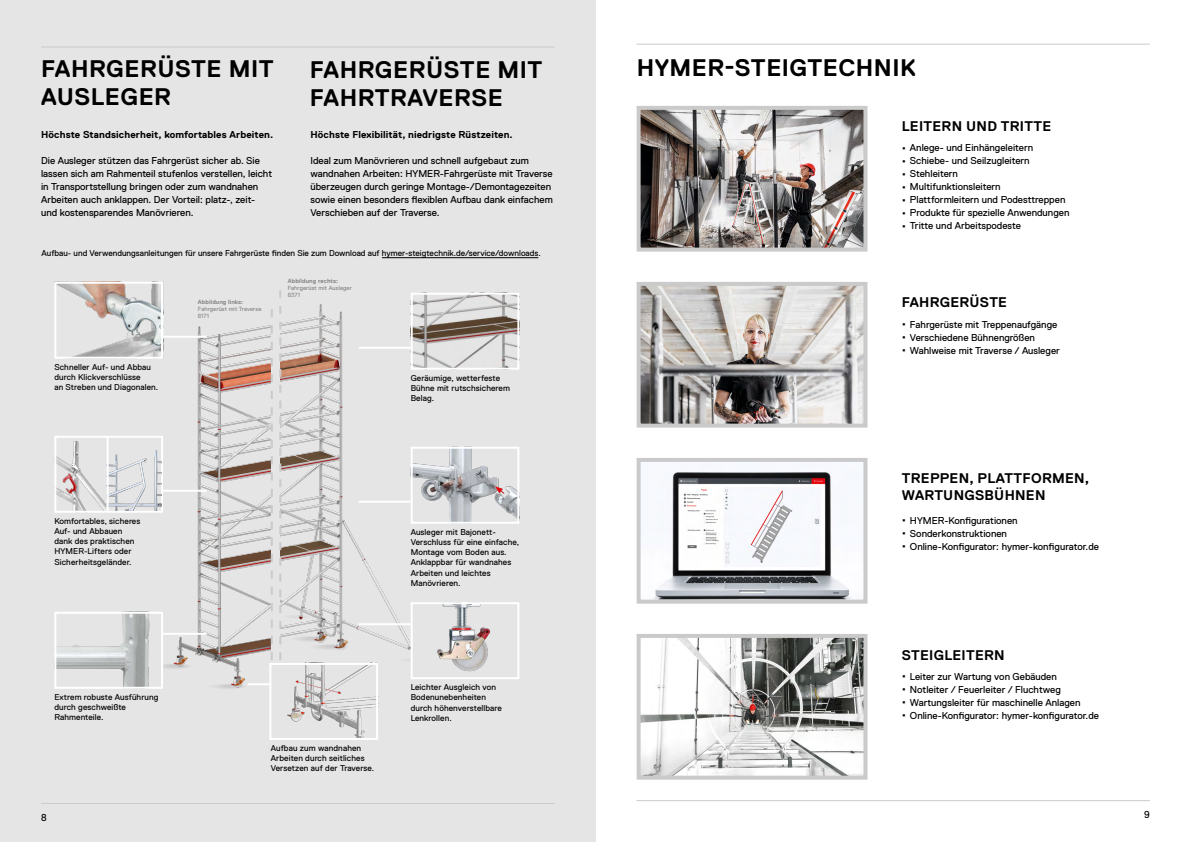
<style>
.page{position:relative;width:1191px;height:842px;background:#fff}
.page>*{position:absolute;margin:0;border:0;box-sizing:border-box;transform-origin:0 0}
.t1{font:700 24px/28px "Replica Pro";letter-spacing:.02em;color:#000}
.t2{font:700 14px/16.8px "Replica Pro";letter-spacing:.02em;color:#000}
.t3{font:10px/13px "Replica Pro";color:#000}
.t4{font:700 10px "Replica Pro";letter-spacing:.01em;color:#000}
.t5{font:8.5px/10.2px "Replica Pro";letter-spacing:.01em;color:#000}
.t6{font:6px/7.2px "Replica Pro";letter-spacing:.01em;color:#878787}
.t7{font:700 6px "Replica Pro";letter-spacing:.01em;color:#878787}
.s1{font-size:18px}
</style>
<div class="page">
<hr style="left:636px;top:800px;width:513px;height:1px;background:#cacaca">
<hr style="left:636px;top:44px;width:513px;height:1px;background:#cacaca">
<div style="left:0;top:0;width:595px;height:842px;background:#e5e5e5"></div>
<img style="left:173px;top:325px;width:98px;height:360px">
<svg style="left:206px;top:684px;width:42px;height:6px"></svg>
<svg style="left:151px;top:664px;width:42px;height:6px"></svg>
<hr style="left:248px;top:683px;width:22px;height:2px;background:#fff">
<hr style="left:41px;top:803px;width:513px;height:1px;background:#cacaca">
<hr style="left:41px;top:47px;width:513px;height:1px;background:#cacaca">
<img style="left:281px;top:303px;width:130px;height:394px">
<img style="left:58px;top:285px;width:102px;height:71px">
<div style="left:54px;top:282px;width:109px;height:77px;border:2px solid #fff"></div>
<img style="left:414px;top:450px;width:102px;height:71px">
<div style="left:411px;top:447px;width:108px;height:77px;border:2px solid #fff"></div>
<img style="left:57px;top:441px;width:49px;height:69px">
<div style="left:54px;top:436px;width:109px;height:77px;border:2px solid #fff"></div>
<img style="left:414px;top:296px;width:102px;height:71px">
<div style="left:411px;top:293px;width:108px;height:77px;border:2px solid #fff"></div>
<svg style="left:308px;top:644px;width:42px;height:6px"></svg>
<svg style="left:280px;top:615px;width:30px;height:4px"></svg>
<hr style="left:397px;top:658px;width:30px;height:4px;background:#e5e5e5;border-radius:50%">
<svg style="left:288px;top:636px;width:42px;height:6px"></svg>
<hr style="left:163px;top:336px;width:44px;height:2px;background:#fff">
<hr style="left:163px;top:633px;width:44px;height:2px;background:#fff">
<hr style="left:359px;top:347px;width:52px;height:2px;background:#fff">
<hr style="left:359px;top:501px;width:52px;height:2px;background:#fff">
<hr style="left:163px;top:490px;width:44px;height:2px;background:#fff">
<hr style="left:359px;top:623px;width:52px;height:2px;background:#fff">
<img style="left:437px;top:605px;width:53px;height:67px">
<div style="left:411px;top:602px;width:108px;height:77px;border:2px solid #fff"></div>
<img style="left:57px;top:615px;width:103px;height:71px">
<div style="left:54px;top:612px;width:109px;height:77px;border:2px solid #fff"></div>
<img style="left:109px;top:445px;width:52px;height:66px">
<hr style="left:107px;top:437px;width:2px;height:75px;background:#fff">
<img style="left:281px;top:666px;width:94px;height:71px">
<div style="left:269px;top:663px;width:109px;height:77px;border:2px solid #fff"></div>
<svg style="left:271px;top:309px;width:2px;height:351px"></svg>
<svg style="left:279px;top:290px;width:2px;height:370px"></svg>
<img style="left:641px;top:111px;width:221px;height:136px">
<div style="left:636px;top:106px;width:231px;height:146px;border:4px solid #cacaca"></div>
<img style="left:641px;top:287px;width:221px;height:136px">
<div style="left:636px;top:282px;width:231px;height:146px;border:4px solid #cacaca"></div>
<img style="left:641px;top:639px;width:221px;height:136px">
<div style="left:636px;top:634px;width:231px;height:146px;border:4px solid #cacaca"></div>
<img style="left:653px;top:471px;width:199px;height:128px">
<div style="left:636px;top:458px;width:231px;height:146px;border:4px solid #cacaca"></div>
<hr style="left:382px;top:257px;width:156px;height:1px;background:#000">
<h1 class="t1" style="left:41px;top:55px;width:234px">FAHRGERÜSTE MIT<br>AUSLEGER</h1>
<p class="t4" style="left:41px;top:129px;width:234px">Höchste Standsicherheit, komfortables Arbeiten.</p>
<p class="t3" style="left:41px;top:154px;width:232px">Die Ausleger stützen das Fahrgerüst sicher ab. Sie lassen sich am Rahmenteil stufenlos verstellen, leicht in Transportstellung bringen oder zum wandnahen Arbeiten auch anklappen. Der Vorteil: platz-, zeit&shy;und kostensparendes Manövrieren.</p>
<h1 class="t1" style="left:310px;top:55px;width:234px">FAHRGERÜSTE MIT<br>FAHRTRAVERSE</h1>
<p class="t4" style="left:310px;top:129px;width:204px">Höchste Flexibilität, niedrigste Rüstzeiten.</p>
<p class="t3" style="left:310px;top:154px;width:244px">Ideal zum Manövrieren und schnell aufgebaut zum wandnahen Arbeiten: HYMER-Fahrgerüste mit Traverse überzeugen durch geringe Montage-/Demontagezeiten sowie einen besonders flexiblen Aufbau dank einfachem Verschieben auf der Traverse.</p>
<p class="t5" style="left:42px;top:248px;width:500px">Aufbau- und Verwendungsanleitungen für unsere Fahrgerüste finden Sie zum Download auf hymer-steigtechnik.de/service/downloads.</p>
<p class="t5" style="left:54px;top:362px;width:105px">Schneller Auf- und Abbau durch Klickverschlüsse<br>an Streben und Diagonalen.</p>
<p class="t7" style="left:198px;top:298px;width:47px">Abbildung links:</p>
<p class="t6" style="left:198px;top:305px;width:65px">Fahrgerüst mit Traverse<br>8171</p>
<p class="t7" style="left:288px;top:278px;width:52px">Abbildung rechts:</p>
<p class="t6" style="left:288px;top:285px;width:66px">Fahrgerüst mit Ausleger<br>8371</p>
<p class="t5" style="left:411px;top:373px;width:101px">Geräumige, wetterfeste<br>Bühne mit rutschsicherem<br>Belag.</p>
<p class="t5" style="left:54px;top:516px;width:88px">Komfortables, sicheres<br>Auf- und Abbauen dank des praktischen<br>HYMER-Lifters oder<br>Sicherheitsgeländer.</p>
<p class="t5" style="left:54px;top:692px;width:106px">Extrem robuste Ausführung durch geschweißte<br>Rahmenteile.</p>
<p class="t5" style="left:411px;top:527px;width:110px">Ausleger mit Bajonett-<br>Verschluss für eine einfache,<br>Montage vom Boden aus.<br>Anklappbar für wandnahes<br>Arbeiten und leichtes<br>Manövrieren.</p>
<p class="t5" style="left:271px;top:743px;width:105px">Aufbau zum wandnahen<br>Arbeiten durch seitliches<br>Versetzen auf der Traverse.</p>
<p class="t5" style="left:411px;top:682px;width:93px">Leichter Ausgleich von<br>Bodenunebenheiten durch höhenverstellbare<br>Lenkrollen.</p>
<h1 class="t1" style="left:636px;top:54px;width:280px">HYMER-STEIGTECHNIK</h1>
<h2 class="t2" style="left:901px;top:118px;width:151px">LEITERN UND TRITTE</h2>
<p class="t3" style="left:901px;top:141px;width:169px"><span class="s1">·</span> Anlege- und Einhängeleitern<br><span class="s1">·</span> Schiebe- und Seilzugleitern<br><span class="s1">·</span> Stehleitern<br><span class="s1">·</span> Multifunktionsleitern<br><span class="s1">·</span> Plattformleitern und Podesttreppen <span class="s1">·</span> Produkte für spezielle Anwendungen <span class="s1">·</span> Tritte und Arbeitspodeste</p>
<h2 class="t2" style="left:901px;top:294px;width:107px">FAHRGERÜSTE</h2>
<p class="t3" style="left:901px;top:318px;width:160px"><span class="s1">·</span> Fahrgerüste mit Treppenaufgänge <span class="s1">·</span> Verschiedene Bühnengrößen<br><span class="s1">·</span> Wahlweise mit Traverse / Ausleger</p>
<h2 class="t2" style="left:902px;top:470px;width:189px">TREPPEN, PLATTFORMEN,<br>WARTUNGSBÜHNEN</h2>
<p class="t3" style="left:901px;top:514px;width:199px"><span class="s1">·</span> HYMER-Konfigurationen<br><span class="s1">·</span> Sonderkonstruktionen<br><span class="s1">·</span> Online-Konfigurator: hymer-konfigurator.de</p>
<h2 class="t2" style="left:901px;top:646px;width:104px">STEIGLEITERN</h2>
<p class="t3" style="left:901px;top:670px;width:199px"><span class="s1">·</span> Leiter zur Wartung von Gebäuden<br><span class="s1">·</span> Notleiter / Feuerleiter / Fluchtweg<br><span class="s1">·</span> Wartungsleiter für maschinelle Anlagen<br><span class="s1">·</span> Online-Konfigurator: hymer-konfigurator.de</p>
<p class="t3" style="left:41px;top:811px;width:7px">8</p>
<p class="t3" style="left:1144px;top:808px;width:7px">9</p>
</div>
